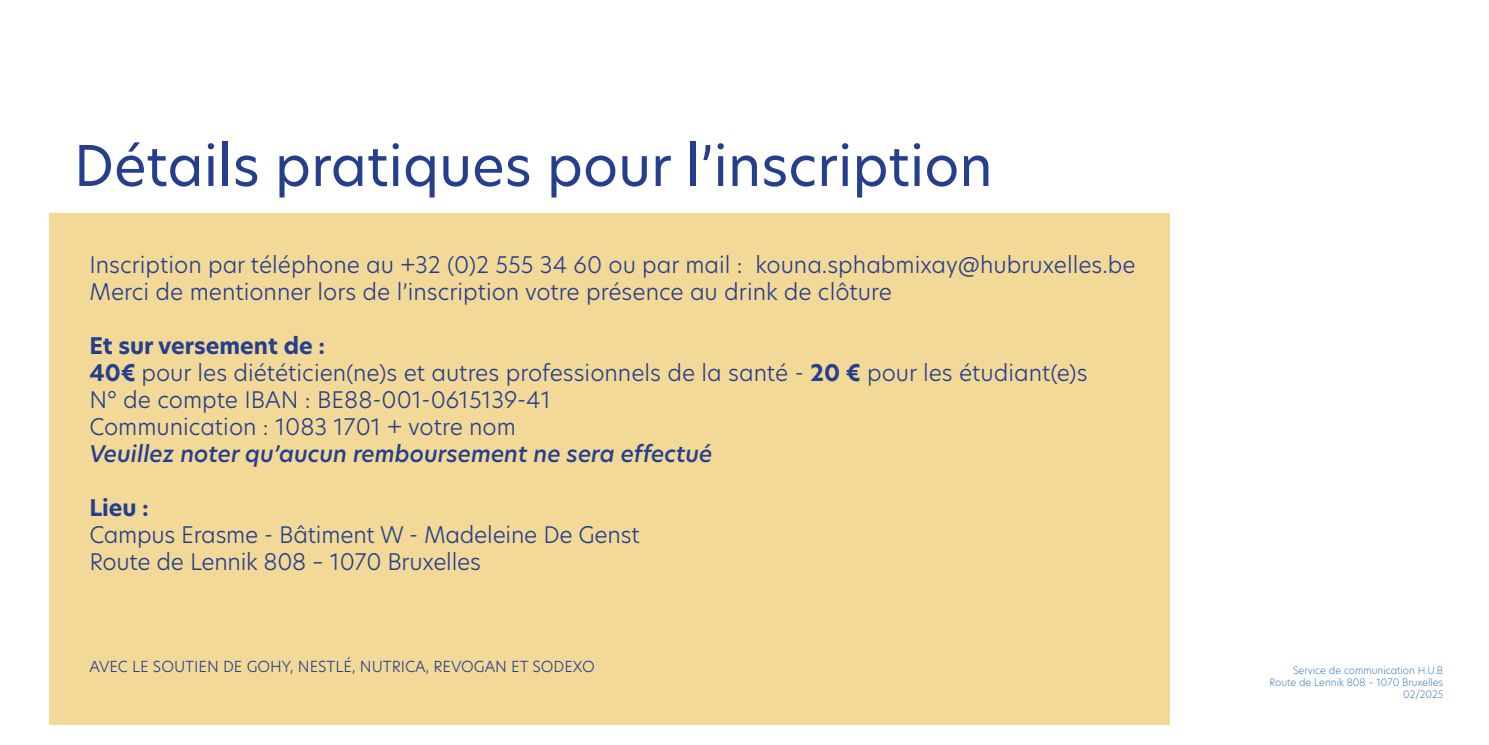
<style>
.page{position:relative;width:1489px;height:745px;background:#fff}
.page>*{position:absolute;margin:0;border:0;box-sizing:border-box;transform-origin:0 0}
.t1{font:55px "New Hero";color:#253f8e}
.t2{font:300 22.5px/27px "New Hero";color:#253f8e}
.t3{font:italic 500 22.5px "New Hero";color:#253f8e}
.t4{font:700 22.5px "New Hero";color:#253f8e}
.t5{font:300 15px "New Hero";color:#253f8e}
.t6{font:200 10px/12px "New Hero";color:#0154a6;text-align:right}
.s1{font-weight:700}
</style>
<div class="page">
<div style="left:50px;top:213px;width:1119px;height:511px;background:#f3d997"></div>
<h1 class="t1" style="left:74px;top:128px;width:920px">Détails pratiques pour l’inscription</h1>
<p class="t2" style="left:89px;top:250px;width:1047px">Inscription par téléphone au +32 (0)2 555 34 60 ou par mail : kouna.sphabmixay@hubruxelles.be<br>Merci de mentionner lors de l’inscription votre présence au drink de clôture</p>
<p class="t2" style="left:89px;top:331px;width:999px"><span class="s1">Et sur versement de :<br>40€</span> pour les diététicien(ne)s et autres professionnels de la santé - <span class="s1">20 €</span> pour les étudiant(e)s N° de compte IBAN : BE88-001-0615139-41<br>Communication : 1083 1701 + votre nom</p>
<p class="t3" style="left:89px;top:438px;width:624px">Veuillez noter qu’aucun remboursement ne sera effectué</p>
<p class="t4" style="left:89px;top:492px;width:61px">Lieu :</p>
<p class="t2" style="left:89px;top:520px;width:552px">Campus Erasme - Bâtiment W - Madeleine De Genst<br>Route de Lennik 808 – 1070 Bruxelles</p>
<p class="t5" style="left:89px;top:656px;width:507px">AVEC LE SOUTIEN DE GOHY, NESTLÉ, NUTRICA, REVOGAN ET SODEXO</p>
<p class="t6" style="left:1269px;top:663px;width:175px">Service de communication H.U.B<br>Route de Lennik 808 – 1070 Bruxelles<br>02/2025</p>
</div>
